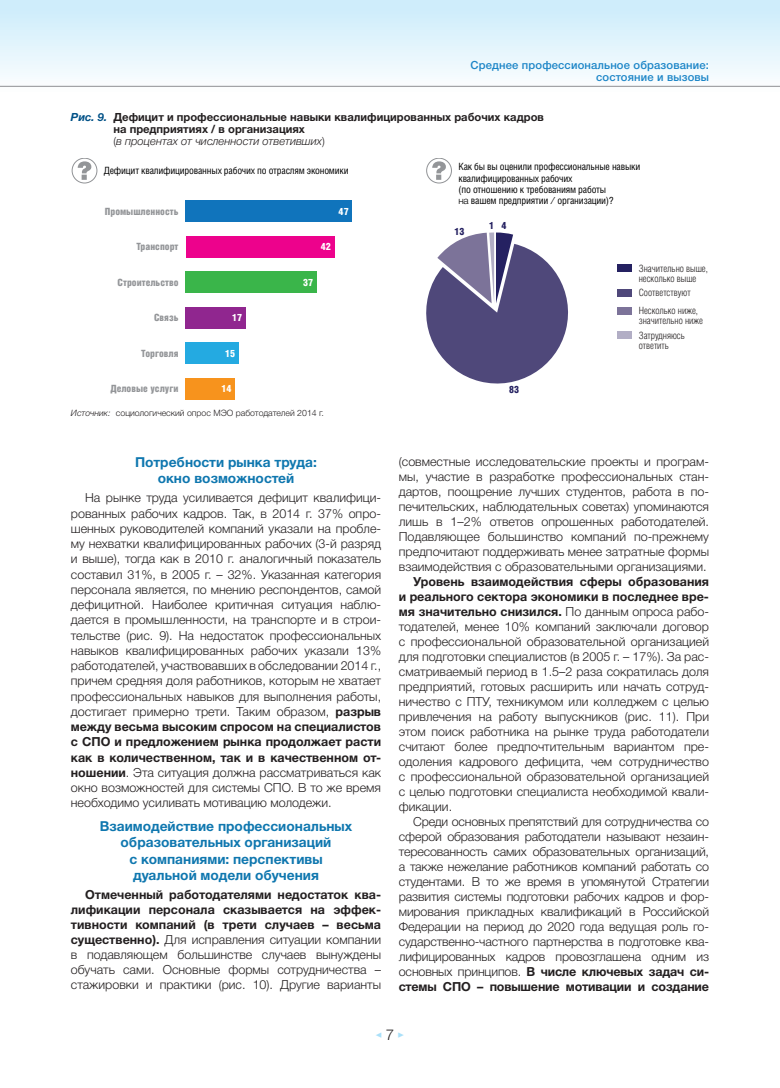
<style>
.page{position:relative;width:780px;height:1088px;background:#fff}
.page>*{position:absolute;margin:0;border:0;box-sizing:border-box;transform-origin:0 0}
.t1{font:700 13.75px/16.5px "Helvetica Neue Cyr";color:#0f77af;text-align:center}
.t2{font:300 12.5px/15px "Helvetica Neue Cyr";color:#231f20;text-align:justify}
.t3{font:700 11.25px/11.9px "Helvetica Neue Cyr";color:#231f20}
.t4{font:500 11.25px/12.5px "Helvetica Neue Cyr";letter-spacing:.015em;color:#1b85c7;text-align:right}
.t5{font:11.25px "Minion Pro";color:#aae0f9}
.t6{font:10px/11.2px "Helios Cond";letter-spacing:-.02em;color:#000}
.t7{font:300 10px/10px "Helios Cond";color:#231f20}
.t8{font:900 10px "Helios Cond";color:#939598}
.t9{font:900 10px "Helios Cond";color:#fff}
.t10{font:900 10px "Helios Cond";color:#252161}
.t11{font:300 8.75px "Helvetica Neue Cyr";color:#231f20}
.s1{font-style:italic;color:#005187}
.s2{font-weight:300}
.s3{font-weight:300;font-style:italic}
.s4{font-family:"Helvetica Neue Cyr";font-weight:300}
.s5{font-family:"Charlemagne Std";font-weight:700}
.s6{font-style:italic}
.s7{font-weight:700}
.s8{font-family:"Helvetica Neue Cyr";font-weight:300;font-size:15px;color:#231f20}
</style>
<div class="page">
<div style="left:0;top:0;width:18px;height:92px;background:linear-gradient(to bottom,#caebfa,#fcfefe)"></div>
<div style="left:18px;top:0;width:762px;height:92px;background:linear-gradient(to bottom,#caebfa,#fcfefe)"></div>
<hr style="left:0;top:86px;width:780px;height:1px;background:#8f9194">
<div style="left:185px;top:378px;width:50px;height:21px;background:#f7931d"></div>
<div style="left:185px;top:201px;width:167px;height:21px;background:#1074bc"></div>
<div style="left:185px;top:236px;width:149px;height:21px;background:#ed028c"></div>
<div style="left:185px;top:272px;width:132px;height:21px;background:#3ab54a"></div>
<div style="left:185px;top:307px;width:61px;height:21px;background:#90268f"></div>
<div style="left:185px;top:342px;width:54px;height:22px;background:#24aae1"></div>
<svg style="left:78px;top:161px;width:13px;height:19px"></svg>
<div style="left:72px;top:158px;width:25px;height:25px;border:1px solid #919396;border-radius:50%"></div>
<svg style="left:432px;top:161px;width:14px;height:19px"></svg>
<div style="left:426px;top:158px;width:25px;height:25px;border:1px solid #919396;border-radius:50%"></div>
<svg style="left:426px;top:232px;width:142px;height:152px"></svg>
<div style="left:617px;top:264px;width:14px;height:8px;background:#252161"></div>
<div style="left:617px;top:289px;width:14px;height:7px;background:#4f487a"></div>
<div style="left:617px;top:307px;width:14px;height:7px;background:#7c7399"></div>
<div style="left:617px;top:332px;width:14px;height:7px;background:#b2aec5"></div>
<p class="t4" style="left:470px;top:59px;width:240px">Среднее профессиональное образование: состояние и вызовы</p>
<p class="t3" style="left:113px;top:112px;width:432px;text-indent:-43px"><span class="s1">Рис. 9.</span> Дефицит и профессиональные навыки квалифицированных рабочих кадров на предприятиях / в организациях<br><span class="s2">(</span><span class="s3">в процентах от численности ответивших</span><span class="s2">)</span></p>
<p class="t6" style="left:104px;top:165px;width:246px">Дефицит квалифицированных рабочих по отраслям экономики</p>
<p class="t6" style="left:458px;top:161px;width:183px">Как бы вы оценили профессиональные навыки квалифицированных рабочих<br>(по отношению к требованиям работы<br><span class="s4">на</span> вашем предприятии <span class="s5">/</span> организации)?</p>
<p class="t8" style="left:105px;top:205px;width:75px">Промышленность</p>
<p class="t8" style="left:136px;top:241px;width:44px">Транспорт</p>
<p class="t8" style="left:118px;top:276px;width:62px">Строительство</p>
<p class="t8" style="left:154px;top:312px;width:26px">Связь</p>
<p class="t8" style="left:141px;top:347px;width:39px">Торговля</p>
<p class="t8" style="left:110px;top:382px;width:69px">Деловые услуги</p>
<p class="t9" style="left:222px;top:382px;width:12px">14</p>
<p class="t9" style="left:338px;top:205px;width:12px">47</p>
<p class="t10" style="left:489px;top:220px;width:19px">1 4</p>
<p class="t10" style="left:454px;top:226px;width:12px">13</p>
<p class="t9" style="left:321px;top:241px;width:12px">42</p>
<p class="t7" style="left:638px;top:263px;width:71px">Значительно выше, несколько выше</p>
<p class="t7" style="left:638px;top:284px;width:61px;line-height:17.8px">Соответствуют<br>Несколько ниже,</p>
<p class="t7" style="left:638px;top:313px;width:66px;line-height:14.8px">значительно ниже<br>Затрудняюсь</p>
<p class="t7" style="left:638px;top:340px;width:32px">ответить</p>
<p class="t9" style="left:303px;top:276px;width:12px">37</p>
<p class="t9" style="left:232px;top:312px;width:12px">17</p>
<p class="t9" style="left:225px;top:347px;width:12px">15</p>
<p class="t10" style="left:509px;top:384px;width:12px">83</p>
<p class="t11" style="left:71px;top:408px;width:254px"><span class="s6">Источник:</span> социологический опрос МЭО работодателей 2014 г.</p>
<p class="t1" style="left:135px;top:454px;width:183px">Потребности рынка труда: окно возможностей</p>
<p class="t2" style="left:71px;top:490px;width:312px;text-indent:14px">На рынке труда усиливается дефицит квалифици&shy;рованных рабочих кадров. Так, в 2014 г. 37% опро&shy;шенных руководителей компаний указали на пробле&shy;му нехватки квалифицированных рабочих (3-й разряд и выше), тогда как в 2010 г. аналогичный показатель составил 31%, в 2005 г. – 32%. Указанная категория персонала является, по мнению респондентов, самой дефицитной. Наиболее критичная ситуация наблю&shy;дается в промышленности, на транспорте и в строи&shy;тельстве (рис. 9). На недостаток профессиональных навыков квалифицированных рабочих указали 13% работодателей, участвовавших в обследовании 2014 г., причем средняя доля работников, которым не хватает профессиональных навыков для выполнения работы, достигает примерно трети. Таким образом, <span class="s7">разрыв между весьма высоким спросом на специалистов с СПО и предложением рынка продолжает расти как в количественном, так и в качественном от&shy;ношении</span>. Эта ситуация должна рассматриваться как окно возможностей для системы СПО. В то же время необходимо усиливать мотивацию молодежи.</p>
<p class="t1" style="left:100px;top:818px;width:254px">Взаимодействие профессиональных образовательных организаций<br>с компаниями: перспективы дуальной модели обучения</p>
<p class="t2" style="left:71px;top:887px;width:312px;text-indent:14px"><span class="s7">Отмеченный работодателями недостаток ква&shy;лификации персонала сказывается на эффек&shy;тивности компаний (в трети случаев – весьма существенно).</span> Для исправления ситуации компании в подавляющем большинстве случаев вынуждены обучать сами. Основные формы сотрудничества – стажировки и практики (рис. 10). Другие варианты</p>
<p class="t2" style="left:399px;top:454px;width:312px">( совместные исследовательские проекты и програм&shy;мы, участие в разработке профессиональных стан&shy;дартов, поощрение лучших студентов, работа в по&shy;печительских, наблюдательных советах) упоминаются лишь в 1–2% ответов опрошенных работодателей.<br>Подавляющее большинство компаний по-прежнему предпочитают поддерживать менее затратные формы взаимодействия с образовательными организациями.</p>
<p class="t2" style="left:399px;top:574px;width:312px;text-indent:14px"><span class="s7">Уровень взаимодействия сферы образования и реального сектора экономики в последнее вре&shy;мя значительно снизился.</span> По данным опроса рабо&shy;тодателей, менее 10% компаний заключали договор с профессиональной образовательной организацией для подготовки специалистов (в 2005 г. – 17%). За рас&shy;сматриваемый период в 1.5–2 раза сократилась доля предприятий, готовых расширить или начать сотруд&shy;ничество с ПТУ, техникумом или колледжем с целью привлечения на работу выпускников (рис. 11). При этом поиск работника на рынке труда работодатели считают более предпочтительным вариантом пре&shy;одоления кадрового дефицита, чем сотрудничество с профессиональной образовательной организацией с целью подготовки специалиста необходимой квали&shy;фикации.</p>
<p class="t2" style="left:399px;top:814px;width:312px;text-indent:14px">Среди основных препятствий для сотрудничества со сферой образования работодатели называют незаин&shy;тересованность самих образовательных организаций, а также нежелание работников компаний работать со студентами. В то же время в упомянутой Стратегии развития системы подготовки рабочих кадров и фор&shy;мирования прикладных квалификаций в Российской Федерации на период до 2020 года ведущая роль го&shy;сударственно-частного партнерства в подготовке ква&shy;лифицированных кадров провозглашена одним из основных принципов. <span class="s7">В числе ключевых задач си&shy;стемы СПО – повышение мотивации и создание</span></p>
<p class="t5" style="left:375px;top:1027px;width:30px">◀<span class="s8">7</span>▶</p>
</div>
